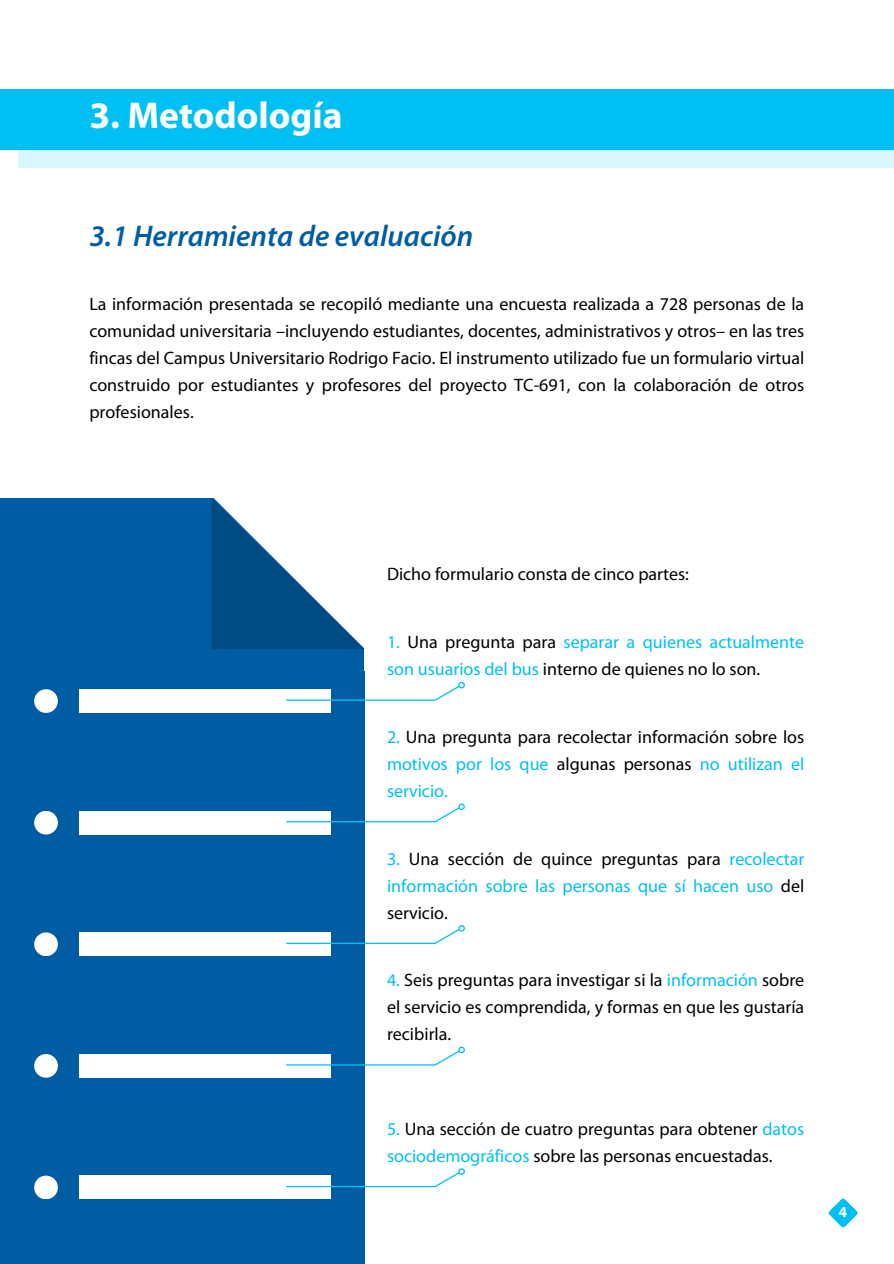
<style>
.page{position:relative;width:894px;height:1264px;background:#fff}
.page>*{position:absolute;margin:0;border:0;box-sizing:border-box;transform-origin:0 0}
.t1{font:700 37.5px "Myriad Pro";color:#fff}
.t2{font:italic 600 30px "Myriad Pro";color:#005da4}
.t3{font:18px/27px "Myriad Pro";color:#000;text-align:justify}
.t4{font:18px/27px "Myriad Pro";color:#00c0f3}
.t5{font:700 15px "Myriad Pro";color:#fff}
.s1{color:#000}
.s2{color:#00c0f3}
</style>
<div class="page">
<div style="left:18px;top:107px;width:875px;height:61px;background:#d9f5fd"></div>
<div style="left:0;top:89px;width:893px;height:61px;background:#00c0f3"></div>
<div style="left:0;top:672px;width:364px;height:591px;background:#005da4"></div>
<div style="left:0;top:498px;width:364px;height:331px;background:#005da4"></div>
<svg style="left:211px;top:498px;width:153px;height:150px;background:#7da3c0"></svg>
<div style="left:34px;top:689px;width:24px;height:24px;background:#fff;border-radius:50%"></div>
<div style="left:79px;top:689px;width:251px;height:24px;background:#fff"></div>
<svg style="left:286px;top:682px;width:179px;height:18px"></svg>
<div style="left:34px;top:1175px;width:24px;height:24px;background:#fff;border-radius:50%"></div>
<div style="left:79px;top:1175px;width:251px;height:24px;background:#fff"></div>
<svg style="left:286px;top:1168px;width:179px;height:19px"></svg>
<div style="left:34px;top:1054px;width:24px;height:23px;background:#fff;border-radius:50%"></div>
<div style="left:79px;top:1054px;width:251px;height:23px;background:#fff"></div>
<svg style="left:286px;top:1046px;width:179px;height:19px"></svg>
<div style="left:34px;top:932px;width:24px;height:24px;background:#fff;border-radius:50%"></div>
<div style="left:79px;top:932px;width:251px;height:24px;background:#fff"></div>
<svg style="left:286px;top:925px;width:179px;height:19px"></svg>
<div style="left:34px;top:810px;width:24px;height:24px;background:#fff;border-radius:50%"></div>
<div style="left:79px;top:810px;width:251px;height:24px;background:#fff"></div>
<svg style="left:286px;top:803px;width:179px;height:19px"></svg>
<svg style="left:828px;top:1198px;width:29px;height:29px"></svg>
<h1 class="t1" style="left:89px;top:100px;width:254px">3. Metodología</h1>
<h2 class="t2" style="left:89px;top:224px;width:385px">3.1 Herramienta de evaluación</h2>
<p class="t3" style="left:89px;top:292px;width:716px">La información presentada se recopiló mediante una encuesta realizada a 728 personas de la comunidad universitaria –incluyendo estudiantes, docentes, administrativos y otros– en las tres fincas del Campus Universitario Rodrigo Facio. El instrumento utilizado fue un formulario virtual construido por estudiantes y profesores del proyecto TC-691, con la colaboración de otros profesionales.</p>
<p class="t3" style="left:387px;top:562px;width:303px">Dicho formulario consta de cinco partes:</p>
<p class="t4" style="left:387px;top:630px;width:418px">1. <span class="s1">Una pregunta para</span> separar a quienes actualmente son usuarios del bus <span class="s1">interno de quienes no lo son.</span></p>
<p class="t3" style="left:387px;top:725px;width:418px"><span class="s2">2.</span> Una pregunta para recolectar información sobre los <span class="s2">motivos por los que</span> algunas personas <span class="s2">no utilizan el servicio.</span></p>
<p class="t4" style="left:387px;top:846px;width:418px;text-align:justify">3. <span class="s1">Una sección de quince preguntas para</span> recolectar información sobre las personas que sí hacen uso <span class="s1">del servicio.</span></p>
<p class="t3" style="left:387px;top:968px;width:418px"><span class="s2">4.</span> Seis preguntas para investigar si la <span class="s2">información</span> sobre el servicio es comprendida, y formas en que les gustaría recibirla.</p>
<p class="t3" style="left:387px;top:1116px;width:418px"><span class="s2">5.</span> Una sección de cuatro preguntas para obtener <span class="s2">datos sociodemográficos</span> sobre las personas encuestadas.</p>
<p class="t5" style="left:838px;top:1205px;width:10px">4</p>
</div>
